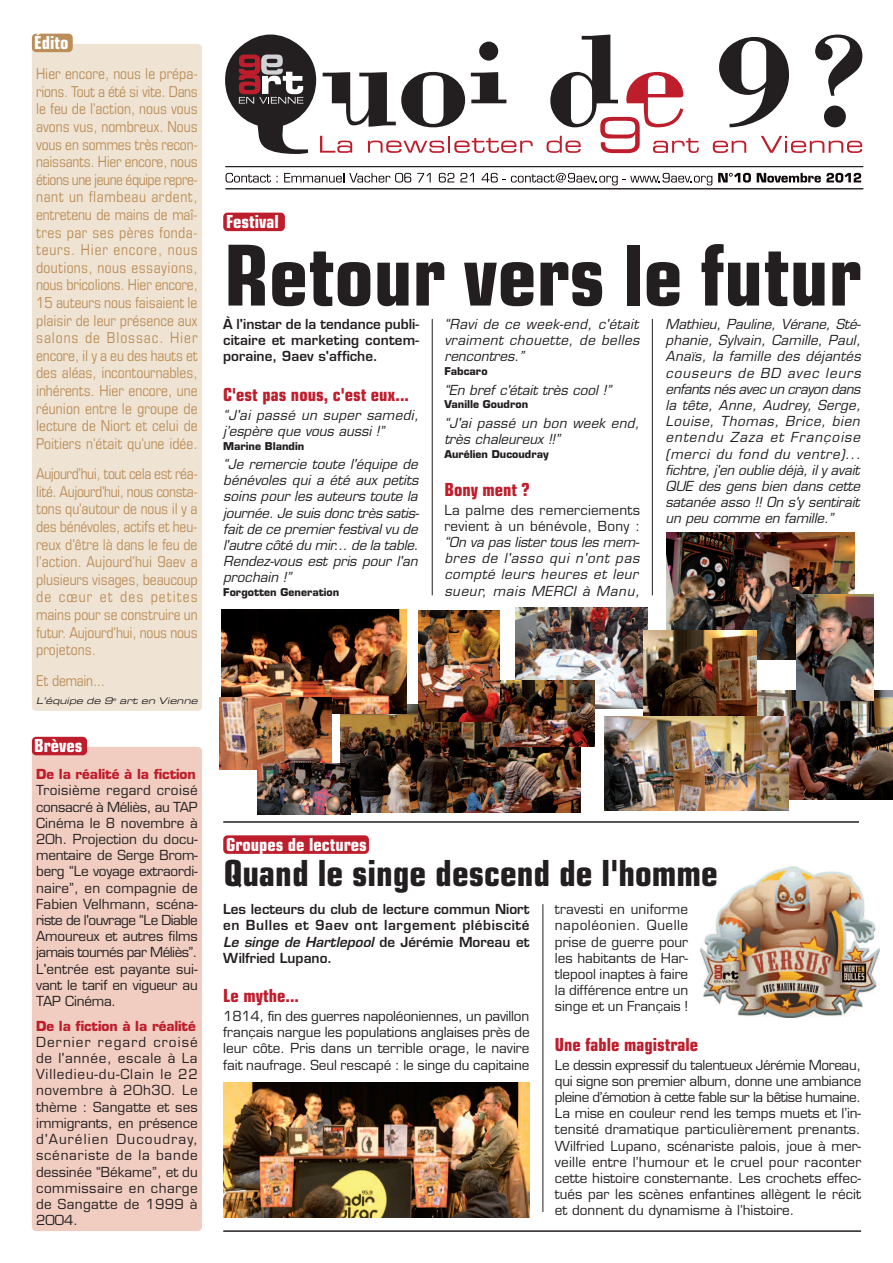
<style>
.page{position:relative;width:893px;height:1263px;background:#fff}
.page>*{position:absolute;margin:0;border:0;box-sizing:border-box;transform-origin:0 0}
.t1{font:700 condensed 84px "Eurostile";color:#231f20}
.t2{font:700 condensed 36px "Eurostile";color:#231f20}
.t3{font:700 condensed 18px "Eurostile";color:#be1d2c}
.t4{font:700 condensed 18px "Eurostile";color:#fff}
.t5{font:condensed 15px/17.5px "Eurostile";letter-spacing:-.005em;color:#bb8e59;text-align:justify}
.t6{font:13.5px/16.2px "Eurostile";color:#231f20;text-align:justify}
.t7{font:italic 13.5px/16.2px "Eurostile";color:#231f20;text-align:justify}
.t8{font:600 13.5px/16.2px "Eurostile";letter-spacing:.01em;color:#231f20;text-align:justify}
.t9{font:italic 13.5px/16.2px "Eurostile";letter-spacing:.025em;color:#231f20}
.t10{font:700 13.5px "Eurostile";letter-spacing:-.005em;color:#be1d2c}
.t11{font:italic 13.5px/16.2px "Eurostile";letter-spacing:.02em;color:#231f20}
.t12{font:700 10.5px "Eurostile";color:#231f20}
.t13{font:italic 9px "Eurostile Extended Two";color:#231f20}
.s1{font-style:italic}
</style>
<div class="page">
<img style="left:341px;top:704px;width:239px;height:108px">
<img style="left:757px;top:690px;width:136px;height:109px">
<div style="left:32px;top:44px;width:170px;height:667px;background:#efe4d4;border-radius:4px"></div>
<div style="left:223px;top:213px;width:62px;height:18px;background:#be1d2c;border-radius:4px"></div>
<div style="left:32px;top:34px;width:41px;height:18px;background:#bb8e59;border-radius:4px"></div>
<svg style="left:719px;top:37px;width:70px;height:90px"></svg>
<svg style="left:815px;top:35px;width:47px;height:92px"></svg>
<svg style="left:547px;top:35px;width:152px;height:118px"></svg>
<svg style="left:713px;top:141px;width:33px;height:12px"></svg>
<svg style="left:761px;top:136px;width:101px;height:17px"></svg>
<svg style="left:225px;top:35px;width:308px;height:119px"></svg>
<hr style="left:225px;top:166px;width:638px;height:1px;background:#231f20">
<hr style="left:225px;top:188px;width:638px;height:1px;background:#231f20">
<svg style="left:226px;top:173px;width:52px;height:10px"></svg>
<svg style="left:284px;top:173px;width:127px;height:10px"></svg>
<svg style="left:417px;top:173px;width:14px;height:9px"></svg>
<svg style="left:439px;top:173px;width:15px;height:10px"></svg>
<svg style="left:460px;top:173px;width:14px;height:9px"></svg>
<svg style="left:482px;top:173px;width:230px;height:12px"></svg>
<svg style="left:718px;top:173px;width:33px;height:10px"></svg>
<svg style="left:757px;top:173px;width:104px;height:10px"></svg>
<hr style="left:432px;top:319px;width:1px;height:276px;background:#231f20">
<hr style="left:652px;top:319px;width:1px;height:276px;background:#231f20">
<hr style="left:223px;top:821px;width:636px;height:2px;background:#231f20">
<hr style="left:223px;top:1230px;width:638px;height:2px;background:#231f20">
<div style="left:223px;top:835px;width:146px;height:19px;background:#be1d2c;border-radius:4px"></div>
<div style="left:32px;top:747px;width:170px;height:484px;background:#f0cdc0;border-radius:4px"></div>
<div style="left:32px;top:737px;width:55px;height:18px;background:#be1d2c;border-radius:4px"></div>
<img style="left:224px;top:1082px;width:306px;height:135px">
<img style="left:701px;top:867px;width:179px;height:150px">
<img style="left:222px;top:610px;width:184px;height:103px">
<img style="left:516px;top:607px;width:132px;height:101px">
<img style="left:666px;top:533px;width:189px;height:127px">
<img style="left:219px;top:697px;width:113px;height:73px">
<img style="left:644px;top:630px;width:113px;height:86px">
<img style="left:494px;top:680px;width:100px;height:66px">
<img style="left:797px;top:595px;width:76px;height:105px">
<img style="left:258px;top:764px;width:92px;height:51px">
<img style="left:419px;top:611px;width:80px;height:111px">
<img style="left:604px;top:716px;width:185px;height:95px">
<hr style="left:542px;top:904px;width:1px;height:308px;background:#231f20">
<h3 class="t4" style="left:34px;top:36px;width:36px">Édito</h3>
<p class="t5" style="left:36px;top:66px;width:163px">Hier encore, nous le prépa&shy;rions. Tout a été si vite. Dans le feu de l'action, nous vous avons vus, nombreux. Nous vous en sommes très recon&shy;naissants. Hier encore, nous étions une jeune équipe repre&shy;nant un flambeau ardent, entretenu de mains de maî&shy;tres par ses pères fonda&shy;teurs. Hier encore, nous doutions, nous essayions, nous bricolions. Hier encore, 15 auteurs nous faisaient le plaisir de leur présence aux salons de Blossac. Hier encore, il y a eu des hauts et des aléas, incontournables, inhérents. Hier encore, une réunion entre le groupe de lecture de Niort et celui de Poitiers n'était qu'une idée.</p>
<p class="t5" style="left:36px;top:466px;width:163px">Aujourd'hui, tout cela est réa&shy;lité. Aujourd'hui, nous consta&shy;tons qu'autour de nous il y a des bénévoles, actifs et heu&shy;reux d'être là dans le feu de l'action. Aujourd'hui 9aev a plusieurs visages, beaucoup de cœur et des petites mains pour se construire un futur. Aujourd'hui, nous nous projetons.</p>
<p class="t5" style="left:36px;top:673px;width:70px">Et demain...</p>
<p class="t13" style="left:36px;top:697px;width:165px">L’équipe de 9<sup>e</sup> art en Vienne</p>
<h3 class="t4" style="left:34px;top:739px;width:50px">Brèves</h3>
<p class="t10" style="left:36px;top:769px;width:161px">De la réalité à la fiction</p>
<p class="t6" style="left:36px;top:784px;width:163px">Troisième regard croisé consacré à Méliès, au TAP Cinéma le 8 novembre à 20h. Projection du docu&shy;mentaire de Serge Brom&shy;berg “Le voyage extraordi&shy;naire”, en compagnie de Fabien Velhmann, scéna&shy;riste de l'ouvrage “Le Diable Amoureux et autres films jamais tournés par Méliès”.<br>L'entrée est payante sui&shy;vant le tarif en vigueur au TAP Cinéma.</p>
<p class="t10" style="left:36px;top:1020px;width:161px">De la fiction à la réalité</p>
<p class="t6" style="left:36px;top:1035px;width:163px">Dernier regard croisé de l'année, escale à La Villedieu-du-Clain le 22 novembre à 20h30. Le thème : Sangatte et ses immigrants, en présence d'Aurélien Ducoudray, scénariste de la bande dessinée “Békame”, et du commissaire en charge de Sangatte de 1999 à 2004.</p>
<h3 class="t4" style="left:226px;top:215px;width:54px">Festival</h3>
<h1 class="t1" style="left:224px;top:245px;width:639px">Retour vers le futur</h1>
<p class="t8" style="left:223px;top:317px;width:197px">À l'instar de la tendance publi&shy;citaire et marketing contem&shy;poraine, 9aev s'affiche.</p>
<h3 class="t3" style="left:223px;top:388px;width:187px">C'est pas nous, c'est eux...</h3>
<p class="t9" style="left:223px;top:408px;width:197px">“J'ai passé un super samedi, j’espère que vous aussi !”</p>
<p class="t12" style="left:223px;top:442px;width:82px">Marine Blandin</p>
<p class="t7" style="left:223px;top:457px;width:197px;text-align:left">“Je remercie toute l'équipe de bénévoles qui a été aux petits soins pour les auteurs toute la journée. Je suis donc très satis&shy;fait de ce premier festival vu de l'autre côté du mir... de la table.<br>Rendez-vous est pris pour l'an prochain !”</p>
<p class="t12" style="left:223px;top:588px;width:118px">Forgotten Generation</p>
<p class="t7" style="left:444px;top:317px;width:197px">“Ravi de ce week-end, c'était vraiment chouette, de belles rencontres.”</p>
<p class="t12" style="left:444px;top:367px;width:45px">Fabcaro</p>
<p class="t7" style="left:444px;top:383px;width:168px">“En bref c'était très cool !”</p>
<p class="t12" style="left:444px;top:401px;width:85px">Vanille Goudron</p>
<p class="t11" style="left:444px;top:416px;width:197px">“J'ai passé un bon week end, très chaleureux !!”</p>
<p class="t12" style="left:444px;top:450px;width:106px">Aurélien Ducoudray</p>
<h3 class="t3" style="left:444px;top:483px;width:87px">Bony ment ?</h3>
<p class="t6" style="left:444px;top:503px;width:197px">La palme des remerciements revient à un bénévole, Bony :</p>
<p class="t7" style="left:444px;top:535px;width:197px">“On va pas lister tous les mem&shy;bres de l'asso qui n'ont pas compté leurs heures et leur sueur, mais MERCI à Manu,</p>
<p class="t7" style="left:665px;top:317px;width:197px">Mathieu, Pauline, Vérane, Sté&shy;phanie, Sylvain, Camille, Paul, Anaïs, la famille des déjantés couseurs de BD avec leurs enfants nés avec un crayon dans la tête, Anne, Audrey, Serge, Louise, Thomas, Brice, bien entendu Zaza et Françoise (merci du fond du ventre)... fichtre, j'en oublie déjà, il y avait QUE des gens bien dans cette satanée asso !! On s'y sentirait un peu comme en famille.”</p>
<h3 class="t4" style="left:226px;top:837px;width:142px">Groupes de lectures</h3>
<h2 class="t2" style="left:224px;top:860px;width:495px">Quand le singe descend de l'homme</h2>
<p class="t8" style="left:223px;top:902px;width:308px">Les lecteurs du club de lecture commun Niort en Bulles et 9aev ont largement plébiscité <span class="s1">Le singe de Hartlepool</span> de Jérémie Moreau et Wilfried Lupano.</p>
<h3 class="t3" style="left:223px;top:989px;width:77px">Le mythe...</h3>
<p class="t6" style="left:223px;top:1009px;width:308px">1814, fin des guerres napoléoniennes, un pavillon français nargue les populations anglaises près de leur côte. Pris dans un terrible orage, le navire fait naufrage. Seul rescapé : le singe du capitaine</p>
<p class="t6" style="left:555px;top:902px;width:135px">travesti en uniforme napoléonien. Quelle prise de guerre pour les habitants de Har&shy;tlepool inaptes à faire la différence entre un singe et un Français !</p>
<h3 class="t3" style="left:555px;top:1038px;width:145px">Une fable magistrale</h3>
<p class="t6" style="left:555px;top:1058px;width:308px">Le dessin expressif du talentueux Jérémie Moreau, qui signe son premier album, donne une ambiance pleine d’émotion à cette fable sur la bêtise humaine.<br>La mise en couleur rend les temps muets et l’in&shy;tensité dramatique particulièrement prenants.<br>Wilfried Lupano, scénariste palois, joue à mer&shy;veille entre l’humour et le cruel pour raconter cette histoire consternante. Les crochets effec&shy;tués par les scènes enfantines allègent le récit et donnent du dynamisme à l’histoire.</p>
</div>
